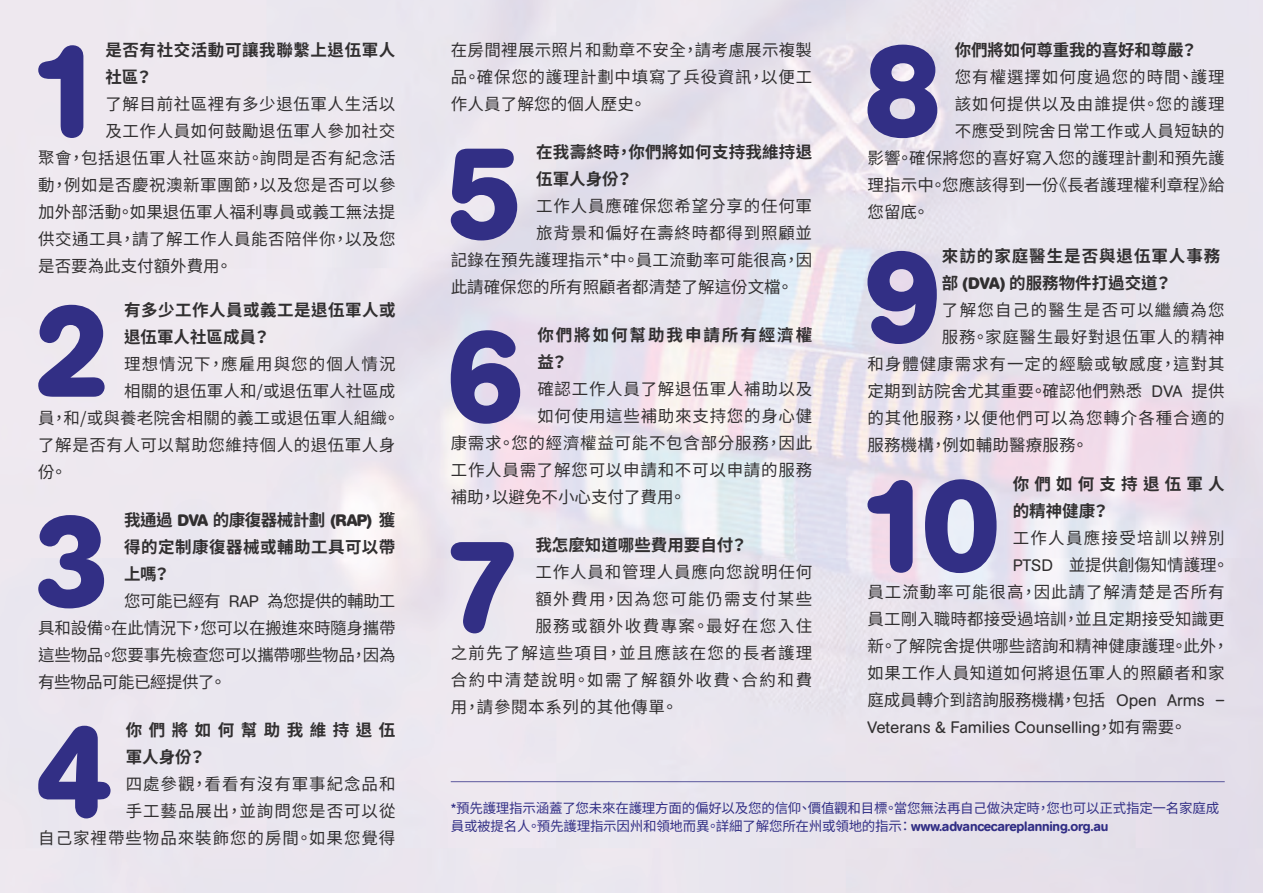
<style>
.page{position:relative;width:1263px;height:893px;background:#fff}
.page>*{position:absolute;margin:0;border:0;box-sizing:border-box;transform-origin:0 0}
.t1{font:700 129.3px "AG Book Rounded";color:#322f85}
.t2{font:16.5px/27px "Noto Sans CJ Ktc";letter-spacing:.03em;color:#312f30;text-align:justify}
.t3{font:16.5px/27px "Noto Sans CJ Ktc";letter-spacing:.005em;color:#312f30;text-align:right}
.t4{font:16.5px/27px "Noto Sans CJ Ktc";letter-spacing:.055em;color:#312f30;text-align:right}
.t5{font:700 16.5px/27px "Noto Sans CJ Ktc";letter-spacing:.03em;color:#312f30}
.t6{font:16.5px "Noto Sans CJ Ktc";letter-spacing:.01em;color:#312f30}
.t7{font:16.5px "Noto Sans CJ Ktc";letter-spacing:.05em;color:#312f30}
.t8{font:16.5px "Noto Sans CJ Ktc";color:#312f30}
.t9{font:16.5px "Noto Sans CJ Ktc";letter-spacing:-.015em;color:#312f30}
.t10{font:16.5px "AG Book Rounded";letter-spacing:-.005em;color:#312f30}
.t11{font:16.5px "Noto Sans CJ Ktc";letter-spacing:.085em;color:#312f30}
.t12{font:700 16.5px "Noto Sans CJ Ktc";color:#312f30}
.t13{font:16.5px "Noto Sans CJ Ktc";letter-spacing:-.03em;color:#312f30}
.t14{font:16.5px "Noto Sans CJ Ktc";letter-spacing:.07em;color:#312f30}
.t15{font:16.5px "Noto Sans CJ Ktc";letter-spacing:.095em;color:#312f30}
.t16{font:700 16.5px "Noto Sans CJ Ktc";letter-spacing:-.03em;color:#312f30}
.t17{font:700 16.5px/27px "Noto Sans CJ Ktc";letter-spacing:.12em;color:#312f30}
.t18{font:700 16.5px/27px "Noto Sans CJ Ktc";letter-spacing:.395em;color:#312f30}
.t19{font:700 16.5px "Noto Sans CJ Ktc";letter-spacing:.06em;color:#312f30}
.t20{font:16.5px "Noto Sans CJ Ktc";letter-spacing:.075em;color:#312f30}
.t21{font:700 16.5px/27px "Noto Sans CJ Ktc";letter-spacing:.315em;color:#312f30}
.t22{font:16.5px "Noto Sans CJ Ktc";letter-spacing:.065em;color:#312f30}
.t23{font:700 16.5px "Noto Sans CJ Ktc";letter-spacing:-.01em;color:#312f30}
.t24{font:13.5px/18px "Noto Sans CJ Ktc";letter-spacing:-.015em;color:#322f85}
.s1{font-family:"AG Book Rounded"}
.s2{font-family:"Noto Sans CJ Ktc"}
.s3{font-family:"AG Book Rounded";font-weight:500}
</style>
<div class="page">
<hr style="left:451px;top:781px;width:774px;height:1px;background:#322f85">
<h1 class="t1" style="left:27px;top:17px;width:80px">1</h1>
<p class="t5" style="left:105px;top:36px;width:292px">是否有社交活動可讓我聯繫上退伍軍人社區？</p>
<p class="t2" style="left:105px;top:90px;width:292px">了解目前社區裡有多少退伍軍人生活以</p>
<p class="t2" style="left:105px;top:117px;width:292px">及工作人員如何鼓勵退伍軍人參加社交</p>
<p class="t2" style="left:38px;top:144px;width:359px">聚會，包括退伍軍人社區來訪。詢問是否有紀念活</p>
<p class="t2" style="left:38px;top:171px;width:359px">動，例如是否慶祝澳新軍團節，以及您是否可以參</p>
<p class="t3" style="left:38px;top:198px;width:359px">加外部活動。如果退伍軍人福利專員或義工無法提</p>
<p class="t2" style="left:38px;top:225px;width:359px">供交通工具，請了解工作人員能否陪伴你，以及您</p>
<p class="t8" style="left:38px;top:256px;width:195px">是否要為此支付額外費用。</p>
<h1 class="t1" style="left:33px;top:277px;width:80px">2</h1>
<p class="t5" style="left:124px;top:297px;width:273px">有多少工作人員或義工是退伍軍人或退伍軍人社區成員？</p>
<p class="t22" style="left:124px;top:354px;width:273px">理想情況下，應雇用與您的個人情況</p>
<p class="t3" style="left:124px;top:377px;width:273px">相關的退伍軍人和/或退伍軍人社區成</p>
<p class="t6" style="left:38px;top:408px;width:363px">員，和/或與養老院舍相關的義工或退伍軍人組織。</p>
<p class="t2" style="left:38px;top:431px;width:359px">了解是否有人可以幫助您維持個人的退伍軍人身</p>
<p class="t2" style="left:38px;top:458px;width:30px">份。</p>
<h1 class="t1" style="left:33px;top:487px;width:80px">3</h1>
<p class="t16" style="left:124px;top:511px;width:273px">我通過 <span class="s1">DVA</span> 的康復器械計劃 <span class="s1">(RAP)</span> 獲</p>
<p class="t5" style="left:124px;top:534px;width:273px">得的定制康復器械或輔助工具可以帶</p>
<p class="t5" style="left:124px;top:561px;width:47px">上嗎？</p>
<p class="t13" style="left:124px;top:592px;width:273px">您可能已經有 <span class="s1">RAP</span> 為您提供的輔助工</p>
<p class="t9" style="left:38px;top:619px;width:359px">具和設備。在此情況下，您可以在搬進來時隨身攜帶</p>
<p class="t9" style="left:38px;top:646px;width:359px">這些物品。您要事先檢查您可以攜帶哪些物品，因為</p>
<p class="t13" style="left:38px;top:673px;width:190px">有些物品可能已經提供了。</p>
<h1 class="t1" style="left:35px;top:697px;width:80px">4</h1>
<p class="t18" style="left:126px;top:717px;width:271px">你們將如何幫助我維持退伍軍人身份？</p>
<p class="t4" style="left:38px;top:771px;width:359px">四處參觀，看看有沒有軍事紀念品和<br>手工藝品展出，並詢問您是否可以從<br>自己家裡帶些物品來裝飾您的房間。如果您覺得</p>
<p class="t2" style="left:451px;top:36px;width:363px">在房間裡展示照片和勳章不安全，請考慮展示複製品。確保您的護理計劃中填寫了兵役資訊，以便工作人員了解您的個人歷史。</p>
<h1 class="t1" style="left:445px;top:119px;width:80px">5</h1>
<p class="t5" style="left:536px;top:139px;width:277px">在我壽終時，你們將如何支持我維持退伍軍人身份？</p>
<p class="t7" style="left:536px;top:197px;width:277px">工作人員應確保您希望分享的任何軍</p>
<p class="t7" style="left:536px;top:224px;width:277px">旅背景和偏好在壽終時都得到照顧並</p>
<p class="t2" style="left:451px;top:247px;width:363px">記錄在預先護理指示*中。員工流動率可能很高，因</p>
<p class="t8" style="left:451px;top:278px;width:344px">此請確保您的所有照顧者都清楚了解這份文檔。</p>
<h1 class="t1" style="left:446px;top:302px;width:80px">6</h1>
<p class="t17" style="left:537px;top:322px;width:276px">你們將如何幫助我申請所有經濟權益？</p>
<p class="t2" style="left:537px;top:376px;width:276px">確認工作人員了解退伍軍人補助以及</p>
<p class="t2" style="left:537px;top:403px;width:276px">如何使用這些補助來支持您的身心健</p>
<p class="t2" style="left:451px;top:430px;width:363px">康需求。您的經濟權益可能不包含部分服務，因此</p>
<p class="t2" style="left:451px;top:457px;width:363px">工作人員需了解您可以申請和不可以申請的服務</p>
<p class="t8" style="left:451px;top:488px;width:237px">補助，以避免不小心支付了費用。</p>
<h1 class="t1" style="left:444px;top:513px;width:80px">7</h1>
<p class="t12" style="left:535px;top:536px;width:213px">我怎麼知道哪些費用要自付？</p>
<p class="t7" style="left:535px;top:563px;width:278px">工作人員和管理人員應向您說明任何</p>
<p class="t11" style="left:535px;top:590px;width:278px">額外費用，因為您可能仍需支付某些</p>
<p class="t11" style="left:535px;top:617px;width:278px">服務或額外收費專案。最好在您入住</p>
<p class="t14" style="left:451px;top:644px;width:363px">之前先了解這些項目，並且應該在您的長者護理</p>
<p class="t15" style="left:451px;top:671px;width:363px">合約中清楚說明。如需了解額外收費、合約和費</p>
<p class="t2" style="left:451px;top:694px;width:229px">用，請參閱本系列的其他傳單。</p>
<h1 class="t1" style="left:864px;top:17px;width:80px">8</h1>
<p class="t23" style="left:955px;top:40px;width:244px">你們將如何尊重我的喜好和尊嚴？</p>
<p class="t4" style="left:955px;top:63px;width:271px">您有權選擇如何度過您的時間、護理</p>
<p class="t4" style="left:955px;top:90px;width:271px">該如何提供以及由誰提供。您的護理</p>
<p class="t2" style="left:955px;top:117px;width:271px">不應受到院舍日常工作或人員短缺的</p>
<p class="t3" style="left:867px;top:144px;width:359px">影響。確保將您的喜好寫入您的護理計劃和預先護</p>
<p class="t3" style="left:867px;top:171px;width:359px">理指示中。您應該得到一份《長者護理權利章程》給</p>
<p class="t2" style="left:867px;top:198px;width:63px">您留底。</p>
<h1 class="t1" style="left:864px;top:223px;width:80px">9</h1>
<p class="t19" style="left:942px;top:246px;width:280px">來訪的家庭醫生是否與退伍軍人事務</p>
<p class="t12" style="left:942px;top:273px;width:231px">部 <span class="s1">(DVA)</span> 的服務物件打過交道？</p>
<p class="t20" style="left:942px;top:300px;width:284px">了解您自己的醫生是否可以繼續為您</p>
<p class="t2" style="left:942px;top:323px;width:284px">服務。家庭醫生最好對退伍軍人的精神</p>
<p class="t4" style="left:867px;top:350px;width:359px">和身體健康需求有一定的經驗或敏感度，這對其</p>
<p class="t6" style="left:867px;top:381px;width:359px">定期到訪院舍尤其重要。確認他們熟悉 <span class="s1">DVA</span> 提供</p>
<p class="t4" style="left:867px;top:404px;width:359px">的其他服務，以便他們可以為您轉介各種合適的</p>
<p class="t6" style="left:867px;top:435px;width:222px">服務機構，例如輔助醫療服務。</p>
<h1 class="t1" style="left:856px;top:452px;width:145px">10</h1>
<p class="t21" style="left:1013px;top:471px;width:213px">你們如何支持退伍軍人的精神健康？</p>
<p class="t3" style="left:867px;top:525px;width:363px">工作人員應接受培訓以辨別<br><span class="s1">PTSD</span> 並提供創傷知情護理。<br>員工流動率可能很高，因此請了解清楚是否所有員工剛入職時都接受過培訓，並且定期接受知識更新。了解院舍提供哪些諮詢和精神健康護理。此外，如果工作人員知道如何將退伍軍人的照顧者和家庭成員轉介到諮詢服務機構，包括 <span class="s1">Open Arms –</span></p>
<p class="t10" style="left:867px;top:718px;width:320px">Veterans &amp; Families Counselling<span class="s2">，如有需要。</span></p>
<p class="t24" style="left:451px;top:799px;width:770px"><span class="s1">*</span>預先護理指示涵蓋了您未來在護理方面的偏好以及您的信仰、價值觀和目標。當您無法再自己做決定時，您也可以正式指定一名家庭成員或被提名人。預先護理指示因州和領地而異。詳細了解您所在州或領地的指示： <span class="s3">www.advancecareplanning.org.au</span></p>
</div>
